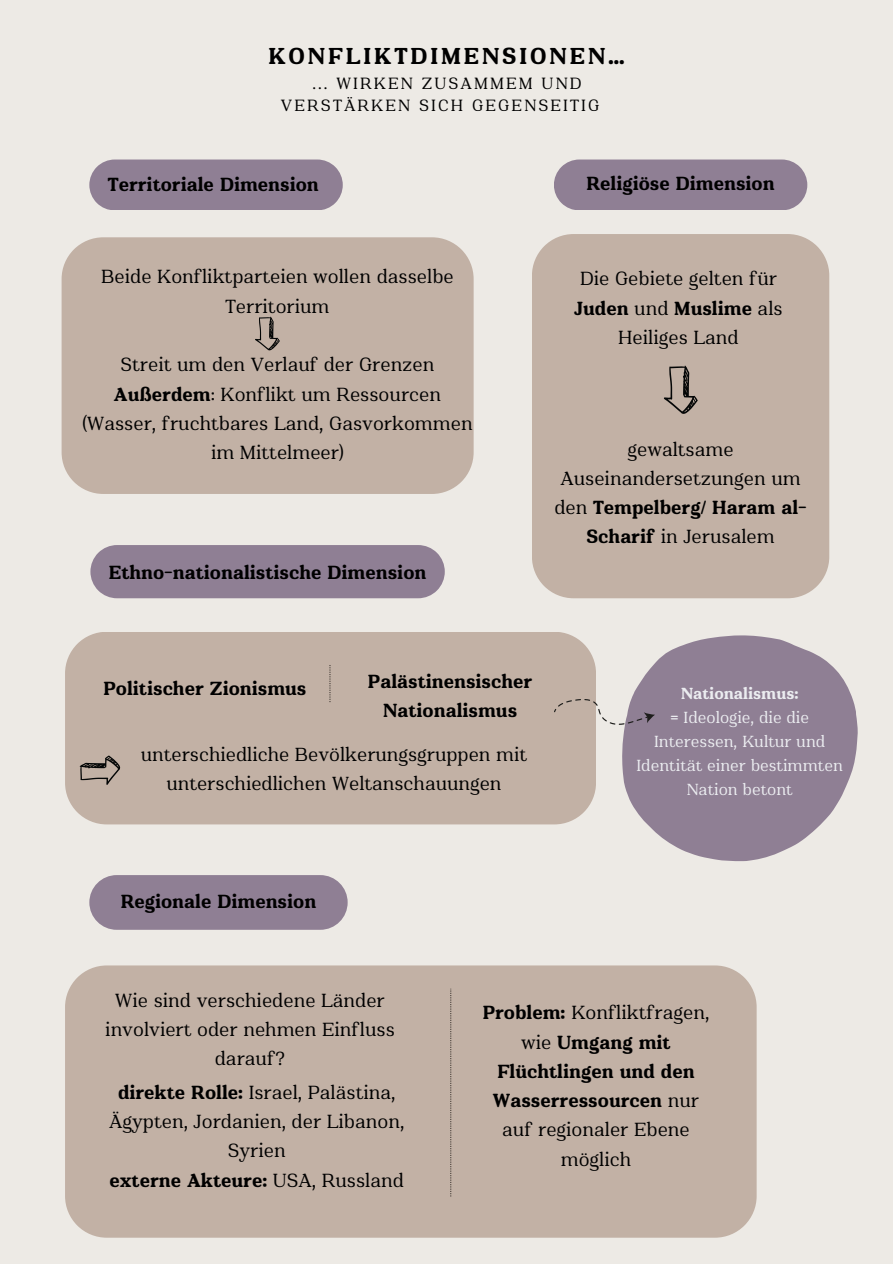
<style>
.page{position:relative;width:893px;height:1264px;background:#fff}
.page>*{position:absolute;margin:0;border:0;box-sizing:border-box;transform-origin:0 0}
.t1{font:700 25.5px "Montnapha";letter-spacing:.115em;color:#000}
.t2{font:21px/29.2px "Montnapha";color:#000;text-align:center}
.t3{font:700 21px/29.2px "Montnapha";color:#000;text-align:center}
.t4{font:18px/22.5px "Montnapha";letter-spacing:.115em;color:#000}
.t5{font:17.7px/24px "Montnapha";color:#ebecf0;text-align:center}
.t6{font:700 17.7px "Montnapha";color:#ebecf0}
.s1{font-weight:700}
.s2{font-weight:400}
</style>
<div class="page">
<div style="left:0;top:0;width:892px;height:1263px;background:#edeae5"></div>
<div style="left:89px;top:159px;width:254px;height:51px;background:#8f7f94"></div>
<div style="left:62px;top:237px;width:411px;height:257px;background:#c2b1a5"></div>
<svg style="left:255px;top:317px;width:25px;height:33px"></svg>
<div style="left:554px;top:159px;width:253px;height:51px;background:#8f7f94"></div>
<div style="left:532px;top:234px;width:297px;height:364px;background:#c2b1a5"></div>
<svg style="left:663px;top:365px;width:34px;height:49px"></svg>
<div style="left:90px;top:545px;width:355px;height:53px;background:#8f7f94"></div>
<div style="left:65px;top:632px;width:531px;height:192px;background:#c2b1a5"></div>
<svg style="left:329px;top:665px;width:1px;height:37px"></svg>
<svg style="left:622px;top:635px;width:235px;height:226px;fill:#8f7f94"></svg>
<svg style="left:80px;top:755px;width:40px;height:29px"></svg>
<div style="left:89px;top:875px;width:258px;height:54px;background:#8f7f94;border-radius:27px"></div>
<svg style="left:554px;top:699px;width:101px;height:26px"></svg>
<div style="left:65px;top:965px;width:691px;height:272px;background:#c2b1a5"></div>
<svg style="left:450px;top:988px;width:1px;height:208px"></svg>
<p class="t1" style="left:268px;top:40px;width:358px">KONFLIKTDIMENSIONEN…</p>
<p class="t4" style="left:281px;top:71px;width:320px;text-indent:32px">... WIRKEN ZUSAMMEM UND<br>VERSTÄRKEN SICH GEGENSEITIG</p>
<p class="t3" style="left:108px;top:169px;width:212px">Territoriale Dimension</p>
<p class="t2" style="left:101px;top:261px;width:354px">Beide Konfliktparteien wollen dasselbe<br>Territorium</p>
<p class="t2" style="left:82px;top:349px;width:392px">Streit um den Verlauf der Grenzen<br><span class="s1">Außerdem</span>: Konflikt um Ressourcen (Wasser, fruchtbares Land, Gasvorkommen im Mittelmeer)</p>
<p class="t3" style="left:109px;top:556px;width:319px">Ethno-nationalistische Dimension</p>
<p class="t3" style="left:586px;top:168px;width:190px">Religiöse Dimension</p>
<p class="t2" style="left:574px;top:263px;width:210px">Die Gebiete gelten für<br><span class="s1">Juden</span> und <span class="s1">Muslime</span> als<br>Heiliges Land</p>
<p class="t2" style="left:554px;top:434px;width:254px">gewaltsame<br>Auseinandersetzungen um den <span class="s1">Tempelberg/ Haram al-<br>Scharif</span> in Jerusalem</p>
<p class="t3" style="left:368px;top:666px;width:166px">Palästinensischer<br>Nationalismus</p>
<p class="t2" style="left:141px;top:739px;width:388px">unterschiedliche Bevölkerungsgruppen mit unterschiedlichen Weltanschauungen</p>
<p class="t3" style="left:103px;top:673px;width:204px">Politischer Zionismus</p>
<p class="t6" style="left:681px;top:682px;width:119px">Nationalismus:</p>
<p class="t5" style="left:636px;top:705px;width:208px"><span class="s1">=</span> Ideologie, die die<br>Interessen, Kultur und<br>Identität einer bestimmten<br>Nation betont</p>
<p class="t3" style="left:121px;top:886px;width:197px">Regionale Dimension</p>
<p class="t2" style="left:105px;top:985px;width:291px">Wie sind verschiedene Länder involviert oder nehmen Einfluss darauf?</p>
<p class="t2" style="left:109px;top:1076px;width:296px"><span class="s1">direkte Rolle:</span> Israel, Palästina,<br>Ägypten, Jordanien, der Libanon,<br>Syrien</p>
<p class="t3" style="left:109px;top:1164px;width:296px">externe Akteure: <span class="s2">USA, Russland</span></p>
<p class="t3" style="left:482px;top:997px;width:228px">Problem: <span class="s2">Konfliktfragen, wie</span> Umgang mit<br>Flüchtlingen und den<br>Wasserressourcen <span class="s2">nur auf regionaler Ebene möglich</span></p>
</div>
